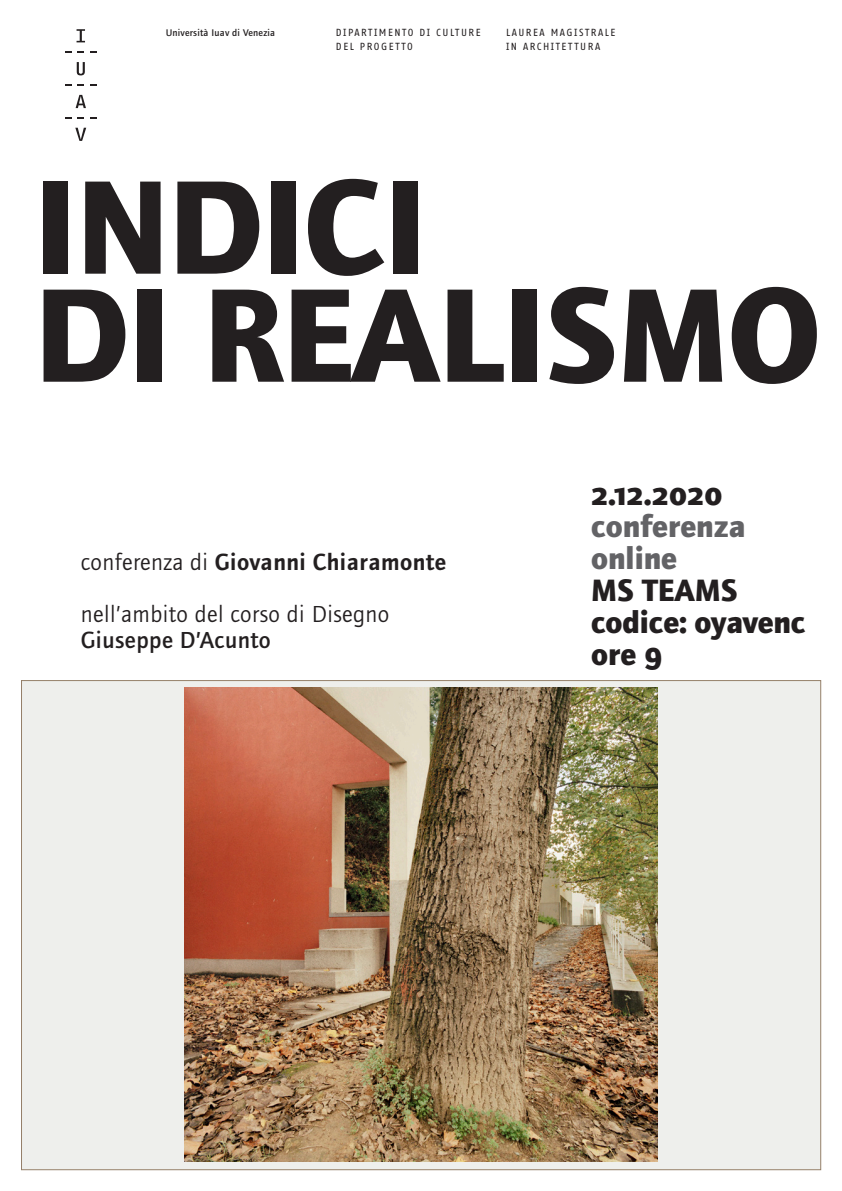
<style>
.page{position:relative;width:842px;height:1191px;background:#fff}
.page>*{position:absolute;margin:0;border:0;box-sizing:border-box;transform-origin:0 0}
.TITOLO{font:700 138px "Foundry Journal";letter-spacing:-.01em;color:#231f20}
.SOTTOTITOLO___INFO{font:700 32px "Foundry Journal";letter-spacing:-.005em;color:#231f20}
.SOTTOTITOLO___INFO-2{font:700 32px "Foundry Journal";color:#636366}
.SOTTOTITOLO___INFO-3{font:700 32px "Foundry Journal SC";color:#231f20}
.TESTO_grande{font:600 24px "Foundry Journal";letter-spacing:.02em;color:#231f20}
.TESTO_grande-2{font:24px "Foundry Journal";letter-spacing:.02em;color:#231f20}
.TESTO_grande-3{font:500 24px "Foundry Journal";letter-spacing:.02em;color:#231f20}
.INTESTAZIONE_maiusco{font:10px "Fago Office Sans";letter-spacing:.15em;color:#231f20}
.INTESTAZIONE_iuav{font:500 10px "Foundry Journal";letter-spacing:.02em;color:#231f20}
.s1{font-weight:400}
.s2{font-family:"Foundry Journal SC"}
</style>
<div class="page">
<div style="left:21px;top:680px;width:800px;height:490px;background:#eeefec;border:1px solid #958069"></div>
<svg style="left:77px;top:29px;width:8px;height:13px"></svg>
<svg style="left:65px;top:51px;width:7px;height:2px"></svg>
<svg style="left:78px;top:51px;width:6px;height:2px"></svg>
<svg style="left:90px;top:51px;width:6px;height:2px"></svg>
<svg style="left:77px;top:62px;width:8px;height:13px"></svg>
<svg style="left:65px;top:84px;width:7px;height:2px"></svg>
<svg style="left:78px;top:84px;width:6px;height:2px"></svg>
<svg style="left:90px;top:84px;width:6px;height:2px"></svg>
<svg style="left:76px;top:95px;width:10px;height:13px"></svg>
<svg style="left:65px;top:117px;width:7px;height:2px"></svg>
<svg style="left:78px;top:117px;width:6px;height:2px"></svg>
<svg style="left:90px;top:117px;width:6px;height:2px"></svg>
<svg style="left:75px;top:128px;width:11px;height:13px"></svg>
<img style="left:185px;top:688px;width:473px;height:473px">
<p class="INTESTAZIONE_iuav" style="left:166px;top:27px;width:111px">Università Iuav di Venezia</p>
<p class="INTESTAZIONE_maiusco" style="left:336px;top:27px;width:146px">DIPARTIMENTO DI CULTURE</p>
<p class="INTESTAZIONE_maiusco" style="left:336px;top:41px;width:78px">DEL PROGETTO</p>
<p class="INTESTAZIONE_maiusco" style="left:506px;top:27px;width:111px">LAUREA MAGISTRALE</p>
<p class="INTESTAZIONE_maiusco" style="left:506px;top:41px;width:96px">IN ARCHITETTURA</p>
<p class="TITOLO" style="left:34px;top:146px;width:395px">INDICI</p>
<p class="TITOLO" style="left:34px;top:254px;width:788px">DI REALISMO</p>
<p class="TESTO_grande" style="left:81px;top:548px;width:367px"><span class="s1">conferenza di</span> Giovanni Chiaramonte</p>
<p class="TESTO_grande-2" style="left:81px;top:601px;width:310px">nell’ambito del corso di Disegno</p>
<p class="TESTO_grande-3" style="left:81px;top:627px;width:192px">Giuseppe D’Acunto</p>
<p class="SOTTOTITOLO___INFO-3" style="left:591px;top:476px;width:133px">2.12.2020</p>
<p class="SOTTOTITOLO___INFO-2" style="left:591px;top:508px;width:156px">conferenza</p>
<p class="SOTTOTITOLO___INFO-2" style="left:591px;top:540px;width:88px">online</p>
<p class="SOTTOTITOLO___INFO" style="left:591px;top:572px;width:148px">MS TEAMS</p>
<p class="SOTTOTITOLO___INFO" style="left:591px;top:604px;width:216px">codice: oyavenc</p>
<p class="SOTTOTITOLO___INFO" style="left:591px;top:636px;width:73px">ore <span class="s2">9</span></p>
</div>
